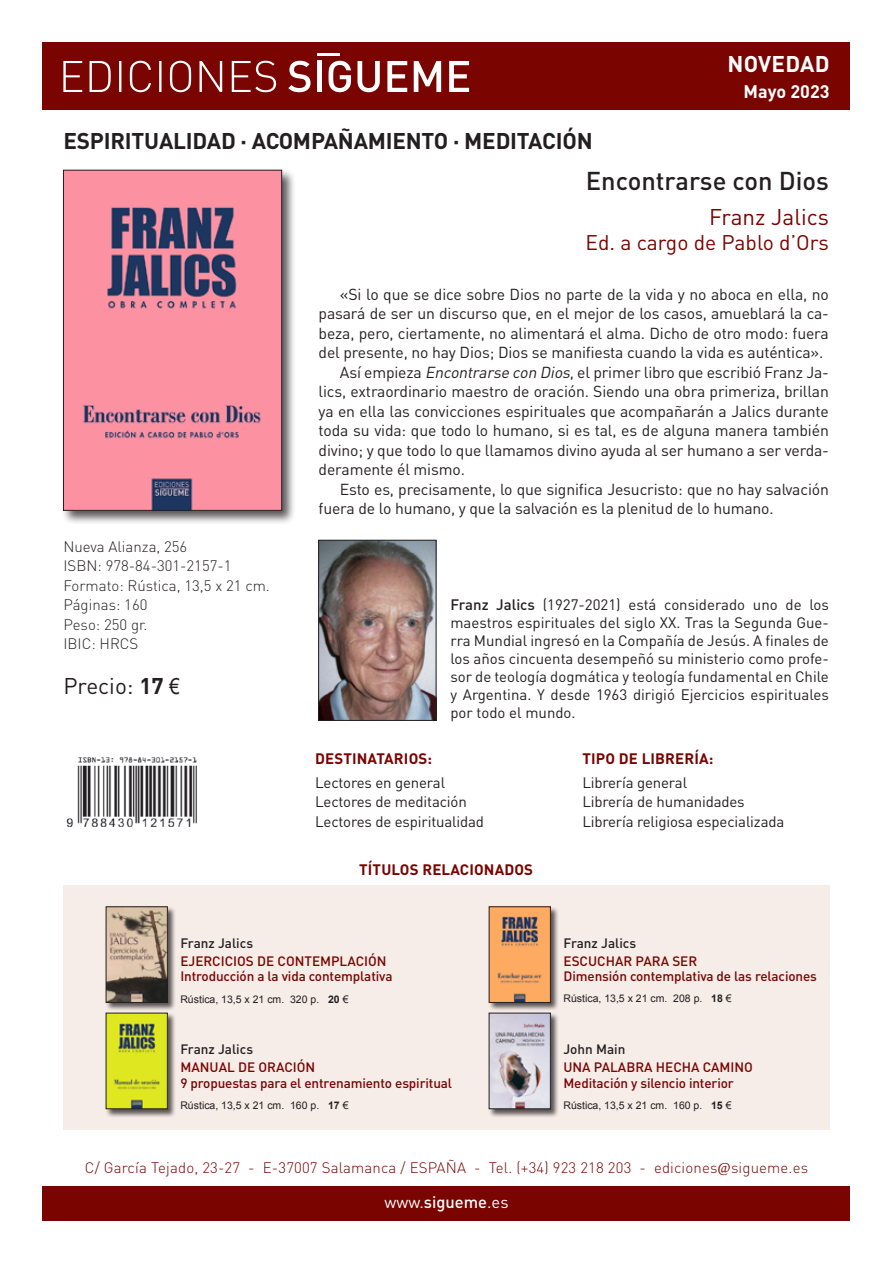
<style>
.page{position:relative;width:893px;height:1263px;background:#fff}
.page>*{position:absolute;margin:0;border:0;box-sizing:border-box;transform-origin:0 0}
.t1{font:500 25.5px "DIN Pro";color:#231f20}
.t2{font:700 22.5px "DIN Pro";letter-spacing:-.01em;color:#231f20}
.t3{font:22.5px "DIN Pro";color:#790400}
.t4{font:22.5px "DIN Pro";color:#231f20}
.t5{font:700 22.5px "DIN Pro";letter-spacing:.01em;color:#fff}
.t6{font:21px "DIN Pro";color:#790400}
.t7{font:700 18px "DIN Pro";color:#fff}
.t8{font:16.5px "DIN Pro";color:#fff}
.t9{font:15.75px "DIN Pro";letter-spacing:-.01em;color:#231f20}
.t10{font:15px/18px "DIN Pro";letter-spacing:-.01em;color:#231f20}
.t11{font:300 15px/19.5px "DIN Pro";color:#231f20}
.t12{font:300 15px "DIN Pro";letter-spacing:.01em;color:#790400}
.t13{font:700 15px "DIN Pro";letter-spacing:.01em;color:#790400}
.t14{font:500 13.5px/15.8px "DIN Pro";letter-spacing:-.01em;color:#790400}
.t15{font:500 13.5px "DIN Pro";color:#231f20}
.t16{font:10.5px "Arial";color:#231f20}
.s1{font-style:italic}
.s2{font-weight:700}
.s3{font-family:"Arial Narrow"}
.s4{font-weight:500}
.s5{font-family:"Sakkal Majalla";font-weight:400;font-size:19.5px}
</style>
<div class="page">
<div style="left:43px;top:1186px;width:807px;height:34px;background:#790400"></div>
<div style="left:43px;top:43px;width:807px;height:67px;background:#790400"></div>
<hr style="left:317px;top:53px;width:23px;height:3px;background:#fff">
<svg style="left:288px;top:61px;width:23px;height:31px"></svg>
<div style="left:317px;top:61px;width:5px;height:31px;background:#fff"></div>
<svg style="left:329px;top:61px;width:22px;height:31px"></svg>
<svg style="left:357px;top:61px;width:23px;height:31px"></svg>
<svg style="left:387px;top:61px;width:20px;height:31px"></svg>
<svg style="left:414px;top:61px;width:27px;height:31px"></svg>
<svg style="left:449px;top:61px;width:20px;height:31px"></svg>
<svg style="left:63px;top:61px;width:213px;height:31px"></svg>
<div style="left:61px;top:168px;width:235px;height:357px;background:#231f20;opacity:.75"></div>
<img style="left:65px;top:172px;width:215px;height:336px">
<div style="left:63px;top:170px;width:219px;height:340px;border:1px solid #231f20"></div>
<img style="left:321px;top:542px;width:113px;height:176px">
<div style="left:319px;top:540px;width:117px;height:180px;border:1px solid #231f20"></div>
<div style="left:63px;top:885px;width:767px;height:245px;background:#f6ece8"></div>
<img style="left:66px;top:757px;width:131px;height:69px">
<div style="left:106px;top:1012px;width:70px;height:106px;background:#231f20;opacity:.75"></div>
<img style="left:108px;top:1015px;width:57px;height:92px">
<div style="left:489px;top:906px;width:70px;height:105px;background:#231f20;opacity:.75"></div>
<img style="left:491px;top:909px;width:57px;height:91px">
<div style="left:489px;top:1012px;width:70px;height:106px;background:#231f20;opacity:.75"></div>
<img style="left:491px;top:1015px;width:57px;height:92px">
<div style="left:106px;top:906px;width:70px;height:105px;background:#231f20;opacity:.75"></div>
<img style="left:108px;top:909px;width:57px;height:91px">
<div style="left:106px;top:907px;width:61px;height:95px;border:1px solid #231f20"></div>
<h2 class="t5" style="left:727px;top:49px;width:104px">NOVEDAD</h2>
<p class="t7" style="left:744px;top:80px;width:87px">Mayo 2023</p>
<h2 class="t2" style="left:63px;top:126px;width:531px">ESPIRITUALIDAD · ACOMPAÑAMIENTO · MEDITACIÓN</h2>
<h1 class="t1" style="left:586px;top:163px;width:244px">Encontrarse con Dios</h1>
<h2 class="t3" style="left:709px;top:202px;width:121px">Franz Jalics</h2>
<h3 class="t6" style="left:585px;top:228px;width:245px">Ed. a cargo de Pablo d’Ors</h3>
<p class="t9" style="left:340px;top:283px;width:491px">«Si lo que se dice sobre Dios no parte de la vida y no aboca en ella, no</p>
<p class="t9" style="left:319px;top:303px;width:512px">pasará de ser un discurso que, en el mejor de los casos, amueblará la ca-</p>
<p class="t9" style="left:319px;top:322px;width:512px">beza, pero, ciertamente, no alimentará el alma. Dicho de otro modo: fuera</p>
<p class="t9" style="left:319px;top:342px;width:506px">del presente, no hay Dios; Dios se manifiesta cuando la vida es auténtica».</p>
<p class="t9" style="left:340px;top:361px;width:490px">Así empieza <span class="s1">Encontrarse con Dios</span>, el primer libro que escribió Franz Ja-</p>
<p class="t9" style="left:319px;top:381px;width:512px">lics, extraordinario maestro de oración. Siendo una obra primeriza, brillan</p>
<p class="t9" style="left:319px;top:400px;width:512px">ya en ella las convicciones espirituales que acompañarán a Jalics durante</p>
<p class="t9" style="left:319px;top:420px;width:512px">toda su vida: que todo lo humano, si es tal, es de alguna manera también</p>
<p class="t9" style="left:319px;top:439px;width:512px">divino; y que todo lo que llamamos divino ayuda al ser humano a ser verda-</p>
<p class="t9" style="left:319px;top:459px;width:148px">deramente él mismo.</p>
<p class="t9" style="left:340px;top:478px;width:490px">Esto es, precisamente, lo que significa Jesucristo: que no hay salvación</p>
<p class="t9" style="left:319px;top:498px;width:457px">fuera de lo humano, y que la salvación es la plenitud de lo humano.</p>
<p class="t11" style="left:63px;top:536px;width:208px">Nueva Alianza, 256<br>ISBN: 978-84-301-2157-1<br>Formato: Rústica, 13,5 x 21 cm.<br>Páginas: 160<br>Peso: 250 gr.<br>IBIC: HRCS</p>
<h2 class="t4" style="left:63px;top:671px;width:118px">Precio: <span class="s2">17</span> <span class="s3">€</span></h2>
<p class="t10" style="left:450px;top:594px;width:380px;text-align:justify"><span class="s4">Franz Jalics</span> (1927-2021) está considerado uno de los maestros espirituales del siglo XX. Tras la Segunda Gue&shy;rra Mundial ingresó en la Compañía de Jesús. A finales de los años cincuenta desempeñó su ministerio como profe&shy;sor de teología dogmática y teología fundamental en Chile y Argentina. Y desde 1963 dirigió Ejercicios espirituales por todo el mundo.</p>
<p class="t13" style="left:315px;top:749px;width:119px">DESTINATARIOS:</p>
<p class="t10" style="left:315px;top:772px;width:171px;line-height:19.5px">Lectores en general<br>Lectores de meditación<br>Lectores de espiritualidad</p>
<p class="t13" style="left:359px;top:859px;width:175px">TÍTULOS RELACIONADOS</p>
<p class="t15" style="left:180px;top:933px;width:74px">Franz Jalics</p>
<p class="t14" style="left:180px;top:952px;width:214px">EJERCICIOS DE CONTEMPLACIÓN<br>Introducción a la vida contemplativa</p>
<p class="t16" style="left:180px;top:992px;width:170px">Rústica, 13,5 x 21 cm. 320 p. <span class="s2">20</span> €</p>
<p class="t15" style="left:180px;top:1040px;width:74px">Franz Jalics</p>
<p class="t14" style="left:180px;top:1059px;width:273px">MANUAL DE ORACIÓN<br>9 propuestas para el entrenamiento espiritual</p>
<p class="t16" style="left:180px;top:1098px;width:170px">Rústica, 13,5 x 21 cm. 160 p. <span class="s2">17</span> €</p>
<p class="t13" style="left:582px;top:749px;width:133px">TIPO DE LIBRERÍA:</p>
<p class="t10" style="left:582px;top:772px;width:204px;line-height:19.5px">Librería general<br>Librería de humanidades<br>Librería religiosa especializada</p>
<p class="t15" style="left:563px;top:933px;width:74px">Franz Jalics</p>
<p class="t14" style="left:563px;top:952px;width:255px">ESCUCHAR PARA SER<br>Dimensión contemplativa de las relaciones</p>
<p class="t16" style="left:563px;top:992px;width:170px">Rústica, 13,5 x 21 cm. 208 p. <span class="s2">18</span> €</p>
<p class="t15" style="left:563px;top:1040px;width:63px">John Main</p>
<p class="t14" style="left:563px;top:1059px;width:191px">UNA PALABRA HECHA CAMINO<br>Meditación y silencio interior</p>
<p class="t16" style="left:563px;top:1098px;width:170px">Rústica, 13,5 x 21 cm. 160 p. <span class="s2">15</span> €</p>
<p class="t12" style="left:85px;top:1157px;width:725px">C/ García Tejado, 23-27 - E-37007 Salamanca / ESPAÑA - Tel. (+34) 923 218 203 - ediciones<span class="s5">@</span>sigueme.es</p>
<p class="t8" style="left:384px;top:1191px;width:126px">www.<span class="s4">sigueme</span>.es</p>
</div>
